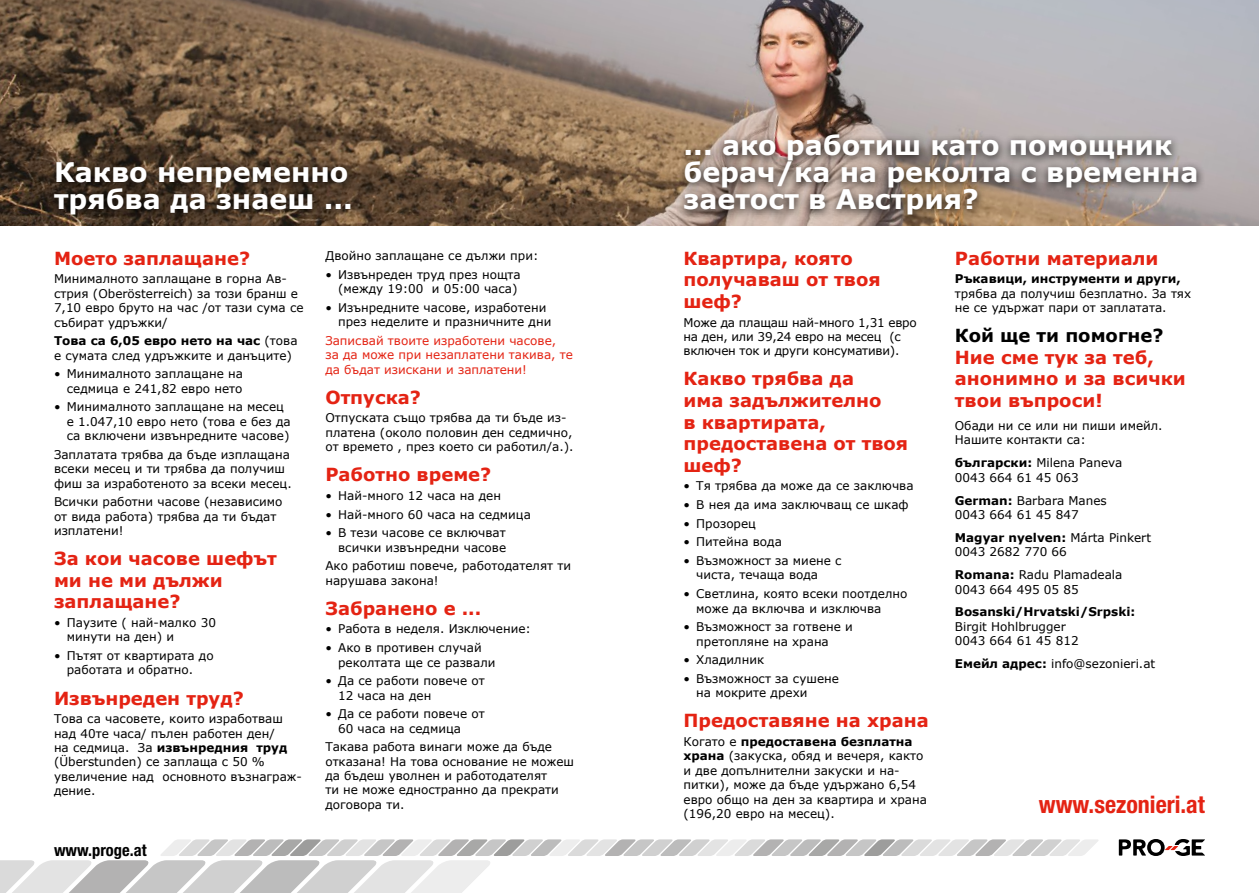
<style>
.page{position:relative;width:1259px;height:893px;background:#fff}
.page>*{position:absolute;margin:0;border:0;box-sizing:border-box;transform-origin:0 0}
.t1{font:700 27px/27px "Verdana";color:#fff}
.t2{font:700 condensed 24px "Helvetica Neue LT Std";color:#e42313}
.t3{font:700 18px/21.6px "Verdana";color:#e42313}
.t4{font:700 18px "Verdana";color:#000}
.t5{font:700 condensed 16.5px "Helvetica Neue LT Std";color:#000}
.t6{font:12px/14.4px "Verdana";color:#000}
.t7{font:12px/14.4px "Verdana";color:#e42313}
.t8{font:12px/14.4px "Verdana";letter-spacing:-.02em;color:#000}
.t9{font:700 12px "Verdana";color:#000}
.s1{font-weight:700}
</style>
<div class="page">
<svg style="left:1118px;top:839px;width:87px;height:17px"></svg>
<svg style="left:0;top:839px;width:1098px;height:54px"></svg>
<img style="left:0;top:0;width:1259px;height:225px">
<div style="left:675px;top:128px;width:530px;height:97px;background:#000;opacity:.85"></div>
<div style="left:45px;top:156px;width:314px;height:69px;background:#000;opacity:.85"></div>
<h1 class="t1" style="left:54px;top:158px;width:300px">Какво непременно трябва да знаеш ...</h1>
<h3 class="t3" style="left:54px;top:247px;width:198px">Моето заплащане?</h3>
<p class="t6" style="left:54px;top:272px;width:251px">Mинималното заплащане в горна Ав&shy;стрия (Oberösterreich) за този бранш е<br>7,10 евро бруто на час /от тази сума се събират удръжки/</p>
<p class="t6" style="left:54px;top:333px;width:245px"><span class="s1">Това са 6,05 евро нето на час</span> (това е сумата след удръжките и данъците)</p>
<p class="t6" style="left:54px;top:366px;width:190px;text-align:right">• Минималното заплащане на седмица е 241,82 евро нето</p>
<p class="t6" style="left:67px;top:400px;width:226px;text-indent:-13px">• Минималното заплащане на месец е 1.047,10 евро нето (това е без да са включени извънредните часове)</p>
<p class="t6" style="left:54px;top:447px;width:239px">Заплатата трябва да бъде изплащана всеки месец и ти трябва да получиш фиш за изработеното за всеки месец.</p>
<p class="t6" style="left:54px;top:494px;width:230px">Всички работни часове (независимо от вида работа) трябва да ти бъдат изплатени!</p>
<h3 class="t3" style="left:54px;top:547px;width:224px">За кои часове шефът ми не ми дължи заплащане?</h3>
<p class="t6" style="left:67px;top:615px;width:151px;text-indent:-13px">• Паузите ( най-малко 30 минути на ден) и</p>
<p class="t6" style="left:67px;top:648px;width:148px;text-indent:-13px">• Пътят от квартирата до работата и обратно.</p>
<h3 class="t3" style="left:54px;top:687px;width:191px">Извънреден труд?</h3>
<p class="t6" style="left:54px;top:711px;width:249px">Това са часовете, които изработваш над 40те часа/ пълен работен ден/<br>на седмица. За <span class="s1">извънредния труд </span>(Überstunden) се заплаща с 50 % увеличение над основното възнаграж&shy;дение.</p>
<h3 class="t5" style="left:54px;top:840px;width:94px">www.proge.at</h3>
<p class="t6" style="left:325px;top:248px;width:215px">Двойно заплащане се дължи при:</p>
<p class="t6" style="left:325px;top:267px;width:197px;text-align:right">• Извънреден труд през нощта (между 19:00 и 05:00 часа)</p>
<p class="t6" style="left:338px;top:300px;width:215px;text-indent:-13px">• Изънредните часове, изработени през неделите и празничните дни</p>
<p class="t7" style="left:325px;top:333px;width:249px">Записвай твоите изработени часове,<br>за да може при незаплатени такива, те да бъдат изискани и заплатени!</p>
<h3 class="t3" style="left:325px;top:386px;width:97px">Отпуска?</h3>
<p class="t6" style="left:325px;top:411px;width:250px">Отпуската също трябва да ти бъде из&shy;платена (около половин ден седмично, от времето , през което си работил/а.).</p>
<h3 class="t3" style="left:325px;top:464px;width:167px">Работно време?</h3>
<p class="t6" style="left:325px;top:488px;width:177px">• Най-много 12 часа на ден</p>
<p class="t6" style="left:325px;top:507px;width:207px">• Най-много 60 часа на седмица</p>
<p class="t6" style="left:325px;top:526px;width:182px;text-align:right">• В тези часове се включват всички извънредни часове</p>
<p class="t6" style="left:325px;top:559px;width:247px">Ако работиш повече, работодателят ти нарушава закона!</p>
<h3 class="t3" style="left:325px;top:597px;width:157px">Забранено е ...</h3>
<p class="t6" style="left:325px;top:622px;width:207px">• Работа в неделя. Изключение:</p>
<p class="t6" style="left:338px;top:640px;width:159px;text-indent:-13px">• Ако в противен случай реколтата ще се развали</p>
<p class="t6" style="left:338px;top:673px;width:148px;text-indent:-13px">• Да се работи повече от<br>12 часа на ден</p>
<p class="t6" style="left:338px;top:706px;width:148px;text-indent:-13px">• Да се работи повече от<br>60 часа на седмица</p>
<p class="t6" style="left:325px;top:740px;width:250px">Такава работа винаги може да бъде отказана! На това основание не можеш да бъдеш уволнен и работодателят<br>ти не може едностранно да прекрати договора ти.</p>
<h1 class="t1" style="left:683px;top:131px;width:516px">... ако работиш като помощник берач/ка на реколта с временна заетост в Австрия?</h1>
<h3 class="t3" style="left:683px;top:247px;width:199px">Квартира, която получаваш от твоя шеф?</h3>
<p class="t8" style="left:683px;top:315px;width:235px">Може да плащаш най-много 1,31 евро на ден, или 39,24 евро на месец (с включен ток и други консумативи).</p>
<h3 class="t3" style="left:683px;top:368px;width:226px">Какво трябва да<br>има задължително<br>в квартирата, предоставена от твоя шеф?</h3>
<p class="t6" style="left:683px;top:479px;width:232px">• Тя трябва да може да се заключва</p>
<p class="t6" style="left:683px;top:497px;width:227px">• В нея да има заключващ се шкаф</p>
<p class="t6" style="left:683px;top:516px;width:74px">• Прозорец</p>
<p class="t6" style="left:683px;top:535px;width:100px">• Питейна вода</p>
<p class="t6" style="left:696px;top:553px;width:147px;text-indent:-13px">• Възможност за миене с чиста, течаща вода</p>
<p class="t6" style="left:696px;top:586px;width:213px;text-indent:-13px">• Светлина, която всеки поотделно може да включва и изключва</p>
<p class="t6" style="left:696px;top:619px;width:158px;text-indent:-13px">• Възможност за готвене и претопляне на храна</p>
<p class="t6" style="left:683px;top:652px;width:82px">• Хладилник</p>
<p class="t6" style="left:696px;top:671px;width:144px;text-indent:-13px">• Възможност за сушене на мокрите дрехи</p>
<h3 class="t3" style="left:683px;top:710px;width:247px">Предоставяне на храна</h3>
<p class="t6" style="left:683px;top:734px;width:245px">Когато е <span class="s1">предоставена безплатна храна</span> (закуска, обяд и вечеря, както и две допълнителни закуски и на&shy;питки), може да бъде удържано 6,54 евро общо на ден за квартира и храна (196,20 евро на месец).</p>
<h3 class="t3" style="left:955px;top:247px;width:205px">Работни материали</h3>
<p class="t9" style="left:955px;top:270px;width:227px">Ръкавици, инструменти и други,</p>
<p class="t6" style="left:955px;top:286px;width:238px">трябва да получиш безплатно. За тях не се удържат пари от заплатата.</p>
<h3 class="t4" style="left:955px;top:323px;width:210px">Кой ще ти помогне?</h3>
<h3 class="t3" style="left:955px;top:346px;width:232px">Ние сме тук за теб, анонимно и за всички твои въпроси!</h3>
<p class="t6" style="left:955px;top:418px;width:209px">Обади ни се или ни пиши имейл.<br>Нашите контакти са:</p>
<p class="t6" style="left:955px;top:456px;width:169px"><span class="s1">български:</span> Milena Paneva<br>0043 664 61 45 063</p>
<p class="t6" style="left:955px;top:493px;width:153px"><span class="s1">German:</span> Barbara Manes<br>0043 664 61 45 847</p>
<p class="t6" style="left:955px;top:530px;width:198px"><span class="s1">Magyar nyelven:</span> Márta Pinkert<br>0043 2682 770 66</p>
<p class="t6" style="left:955px;top:567px;width:169px"><span class="s1">Romana:</span> Radu Plamadeala<br>0043 664 495 05 85</p>
<p class="t9" style="left:955px;top:604px;width:182px">Bosanski/Hrvatski/Srpski:</p>
<p class="t6" style="left:955px;top:619px;width:125px">Birgit Hohlbrugger<br>0043 664 61 45 812</p>
<p class="t6" style="left:955px;top:656px;width:202px"><span class="s1">Eмейл адрес:</span> info@sezonieri.at</p>
<h2 class="t2" style="left:1038px;top:789px;width:168px">www.sezonieri.at</h2>
</div>
